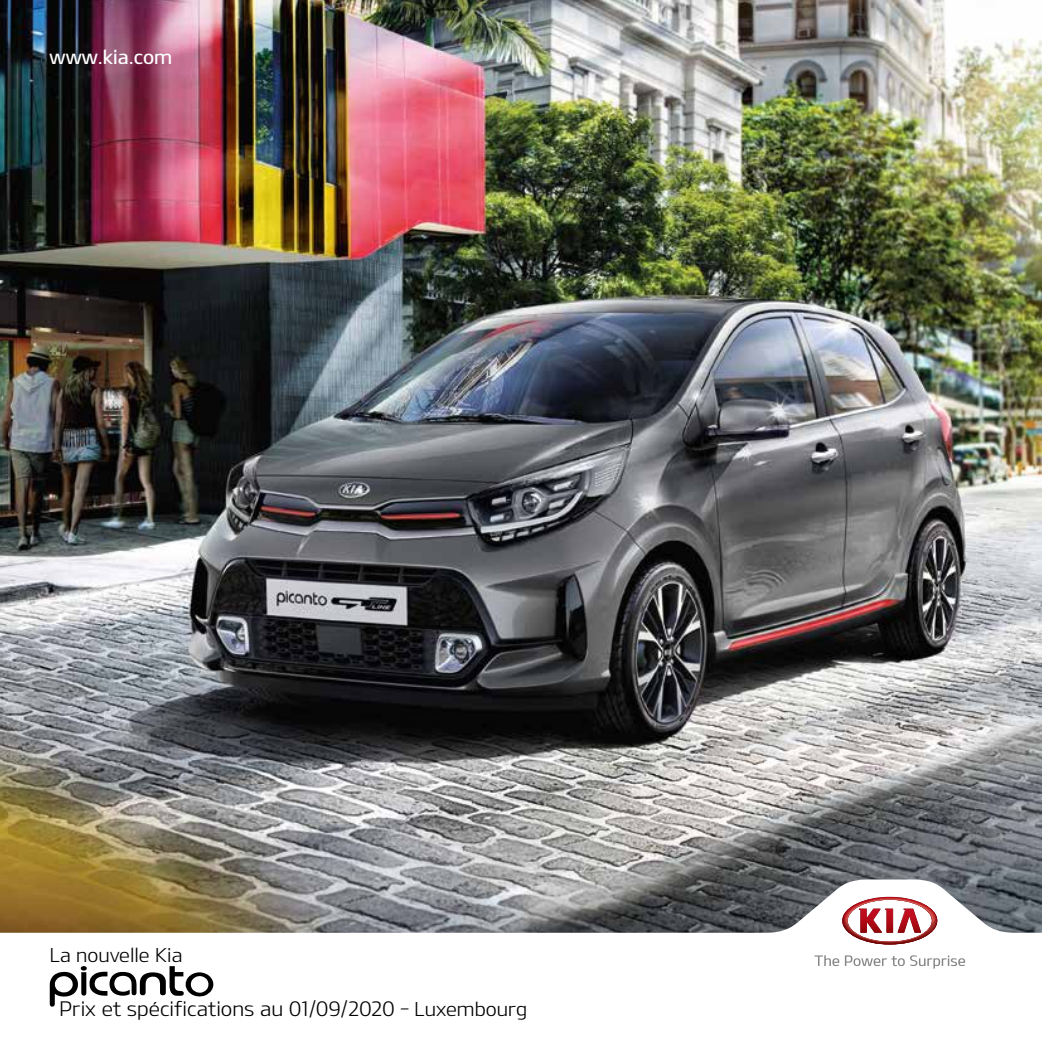
<style>
.page{position:relative;width:1042px;height:1042px;background:#fff}
.page>*{position:absolute;margin:0;border:0;box-sizing:border-box;transform-origin:0 0}
.t1{font:20.12px "KIAOTFL";color:#000}
.t2{font:19.6px "KIAOTFM";color:#fff}
.t3{font:19.25px "KIAOTFL";color:#000}
.s1{font-size:19.25px}
</style>
<div class="page">
<img style="left:0;top:0;width:1042px;height:879px">
<svg style="left:0;top:879px;width:1042px;height:126px"></svg>
<svg style="left:814px;top:955px;width:25px;height:11px"></svg>
<svg style="left:845px;top:955px;width:120px;height:14px"></svg>
<svg style="left:842px;top:897px;width:95px;height:47px"></svg>
<svg style="left:50px;top:966px;width:212px;height:41px"></svg>
<p class="t2" style="left:50px;top:45px;width:124px">www.kia.com</p>
<p class="t3" style="left:50px;top:942px;width:134px">La nouvelle Kia</p>
<p class="t1" style="left:60px;top:996px;width:469px">Prix et spécifications au 01/09/2020 <span class="s1">‐ Luxembourg</span></p>
</div>
